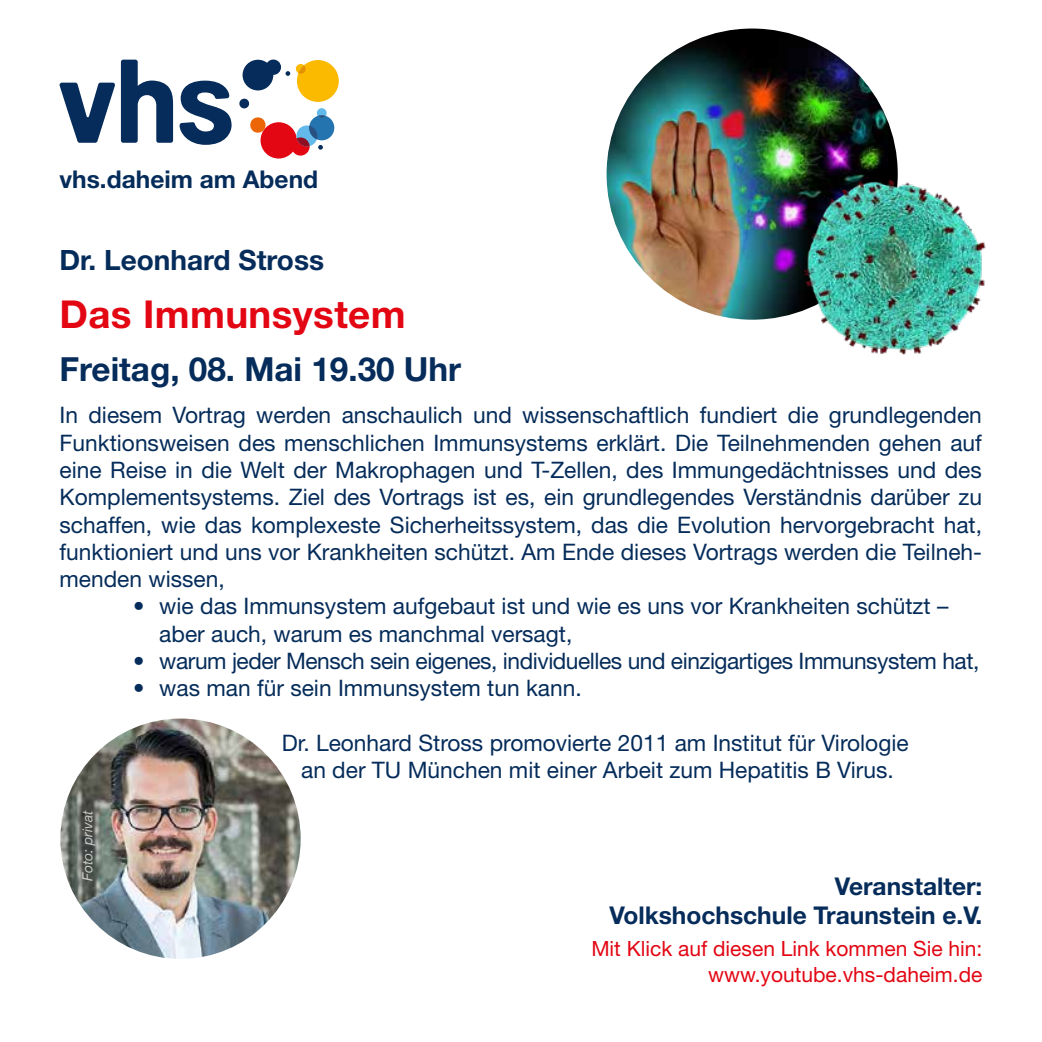
<style>
.page{position:relative;width:1042px;height:1042px;background:#fff}
.page>*{position:absolute;margin:0;border:0;box-sizing:border-box;transform-origin:0 0}
.t1{font:700 38.5px "Helvetica Neue LT";letter-spacing:.01em;color:#e30613}
.t2{font:700 33.25px "Helvetica Neue LT";color:#052c5a}
.t3{font:700 28px "Helvetica Neue LT";color:#052c5a}
.t4{font:700 24.5px/29.4px "Helvetica Neue LT";color:#052c5a;text-align:right}
.t5{font:22.75px/27.3px "Helvetica Neue LT";color:#052c5a;text-align:justify}
.t6{font:22.75px "Helvetica Neue LT";letter-spacing:-.02em;color:#052c5a}
.t7{font:21px/26.2px "Helvetica Neue LT";color:#e30613;text-align:right}
.t8{font:italic 14px "Helvetica Neue LT";letter-spacing:-.01em;color:#fff}
</style>
<div class="page">
<svg style="left:60px;top:83px;width:55px;height:60px"></svg>
<svg style="left:121px;top:60px;width:52px;height:83px"></svg>
<svg style="left:180px;top:81px;width:52px;height:64px"></svg>
<div style="left:309px;top:115px;width:25px;height:25px;background:#2474af;border-radius:50%"></div>
<div style="left:317px;top:108px;width:10px;height:10px;background:#63b9e9;border-radius:50%"></div>
<svg style="left:296px;top:60px;width:43px;height:42px"></svg>
<svg style="left:239px;top:98px;width:11px;height:11px"></svg>
<svg style="left:243px;top:60px;width:47px;height:30px"></svg>
<svg style="left:250px;top:115px;width:76px;height:44px"></svg>
<img style="left:606px;top:29px;width:292px;height:291px;border-radius:146px">
<img style="left:60px;top:718px;width:241px;height:241px;border-radius:120px">
<img style="left:771px;top:143px;width:215px;height:212px">
<p class="t4" style="left:60px;top:164px;width:260px">vhs.daheim am Abend</p>
<p class="t3" style="left:60px;top:243px;width:266px">Dr. Leonhard Stross</p>
<h1 class="t1" style="left:60px;top:290px;width:348px">Das Immunsystem</h1>
<h2 class="t2" style="left:60px;top:349px;width:403px">Freitag, 08. Mai 19.30 Uhr</h2>
<p class="t5" style="left:60px;top:401px;width:924px">In diesem Vortrag werden anschaulich und wissenschaftlich fundiert die grundlegenden Funktionsweisen des menschlichen Immunsystems erklärt. Die Teilnehmenden gehen auf eine Reise in die Welt der Makrophagen und T-Zellen, des Immungedächtnisses und des Komplementsystems. Ziel des Vortrags ist es, ein grundlegendes Verständnis darüber zu schaffen, wie das komplexeste Sicherheitssystem, das die Evolution hervorgebracht hat, funktioniert und uns vor Krankheiten schützt. Am Ende dieses Vortrags werden die Teilneh&shy;menden wissen,</p>
<p class="t5" style="left:159px;top:592px;width:790px;text-indent:-26px">• wie das Immunsystem aufgebaut ist und wie es uns vor Krankheiten schützt – aber auch, warum es manchmal versagt,</p>
<p class="t6" style="left:133px;top:647px;width:848px">• warum jeder Mensch sein eigenes, individuelles und einzigartiges Immunsystem hat,</p>
<p class="t5" style="left:133px;top:674px;width:450px">• was man für sein Immunsystem tun kann.</p>
<p class="t5" style="left:282px;top:729px;width:628px;text-align:center">Dr. Leonhard Stross promovierte 2011 am Institut für Virologie an der TU München mit einer Arbeit zum Hepatitis B Virus.</p>
<p class="t8" style="left:79px;top:881px;width:72px;rotate:-90deg">Foto: privat</p>
<p class="t4" style="left:609px;top:870px;width:374px">Veranstalter:<br>Volkshochschule Traunstein e.V.</p>
<p class="t7" style="left:591px;top:935px;width:393px">Mit Klick auf diesen Link kommen Sie hin: www.youtube.vhs-daheim.de</p>
</div>
